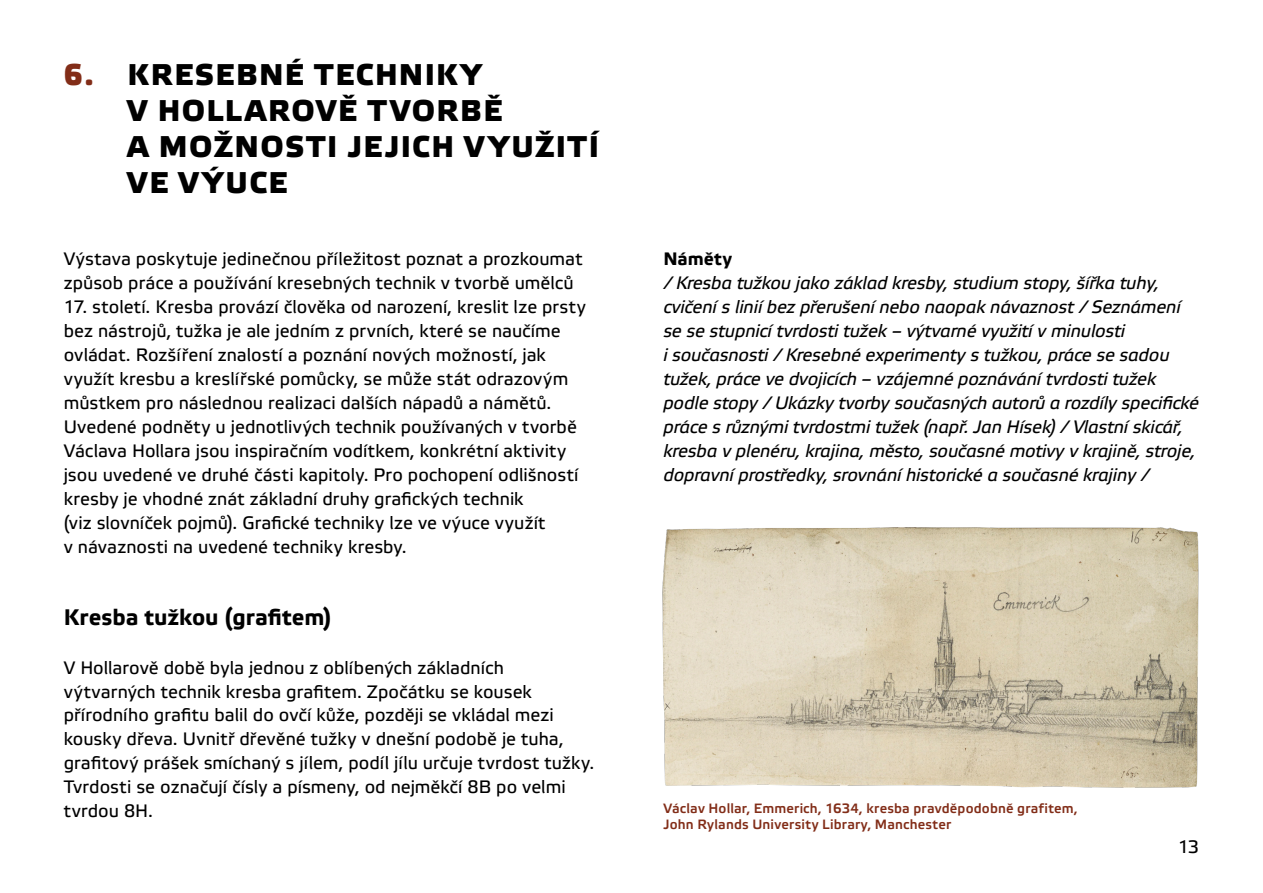
<style>
.page{position:relative;width:1263px;height:893px;background:#fff}
.page>*{position:absolute;margin:0;border:0;box-sizing:border-box;transform-origin:0 0}
.t1{font:500 30px/36px "Etelka";letter-spacing:.05em;color:#000}
.t2{font:700 22.5px "Etelka Text";letter-spacing:.01em;color:#000}
.t3{font:18px/24px "Etelka Text";color:#000}
.t4{font:italic 18px/24px "Etelka Text";letter-spacing:-.015em;color:#000}
.t5{font:700 18px "Etelka Text";color:#000}
.t6{font:500 13.5px/16.2px "Etelka";letter-spacing:.015em;color:#822d18}
.s1{color:#822d18}
</style>
<div class="page">
<img style="left:662px;top:527px;width:537px;height:261px">
<h1 class="t1" style="left:64px;top:57px;width:419px"><span class="s1">6.</span> KRESEBNÉ TECHNIKY<br>V</h1>
<h1 class="t1" style="left:128px;top:93px;width:473px;text-indent:30px">HOLLAROVĚ TVORBĚ<br>A MOŽNOSTI JEJICH VYUŽITÍ</h1>
<h1 class="t1" style="left:64px;top:165px;width:44px">V</h1>
<h1 class="t1" style="left:149px;top:165px;width:139px">E VÝUCE</h1>
<p class="t3" style="left:64px;top:248px;width:520px">Výstava poskytuje jedinečnou příležitost poznat a prozkoumat způsob práce a používání kresebných technik v tvorbě umělců</p>
<p class="t3" style="left:64px;top:296px;width:524px">17. století. Kresba provází člověka od narození, kreslit lze prsty bez nástrojů, tužka je ale jedním z prvních, které se naučíme ovládat. Rozšíření znalostí a poznání nových možností, jak využít kresbu a kreslířské pomůcky, se může stát odrazovým můstkem pro následnou realizaci dalších nápadů a námětů.<br>Uvedené podněty u jednotlivých technik používaných v tvorbě Václava Hollara jsou inspiračním vodítkem, konkrétní aktivity jsou uvedené ve druhé části kapitoly. Pro pochopení odlišností kresby je vhodné znát základní druhy grafických technik<br>(viz slovníček pojmů). Grafické techniky lze ve výuce využít<br>v návaznosti na uvedené techniky kresby.</p>
<p class="t2" style="left:64px;top:603px;width:269px">Kresba tužkou (grafitem)</p>
<p class="t3" style="left:64px;top:656px;width:532px">V Hollarově době byla jednou z oblíbených základních výtvarných technik kresba grafitem. Zpočátku se kousek přírodního grafitu balil do ovčí kůže, později se vkládal mezi kousky dřeva. Uvnitř dřevěné tužky v dnešní podobě je tuha, grafitový prášek smíchaný s jílem, podíl jílu určuje tvrdost tužky.<br>Tvrdosti se označují čísly a písmeny, od nejměkčí 8B po velmi tvrdou 8H.</p>
<p class="t5" style="left:663px;top:248px;width:70px">Náměty</p>
<p class="t4" style="left:663px;top:272px;width:537px">/ Kresba tužkou jako základ kresby, studium stopy, šířka tuhy, cvičení s linií bez přerušení nebo naopak návaznost / Seznámení se se stupnicí tvrdosti tužek – výtvarné využití v minulosti<br>i současnosti / Kresebné experimenty s tužkou, práce se sadou tužek, práce ve dvojicích – vzájemné poznávání tvrdosti tužek podle stopy / Ukázky tvorby současných autorů a rozdíly specifické práce s různými tvrdostmi tužek (např. Jan Hísek) / Vlastní skicář, kresba v plenéru, krajina, město, současné motivy v krajině, stroje, dopravní prostředky, srovnání historické a současné krajiny /</p>
<p class="t6" style="left:663px;top:800px;width:416px">Václav Hollar, Emmerich, 1634, kresba pravděpodobně grafitem,<br>John Rylands University Library, Manchester</p>
<p class="t3" style="left:1178px;top:835px;width:22px">13</p>
</div>
